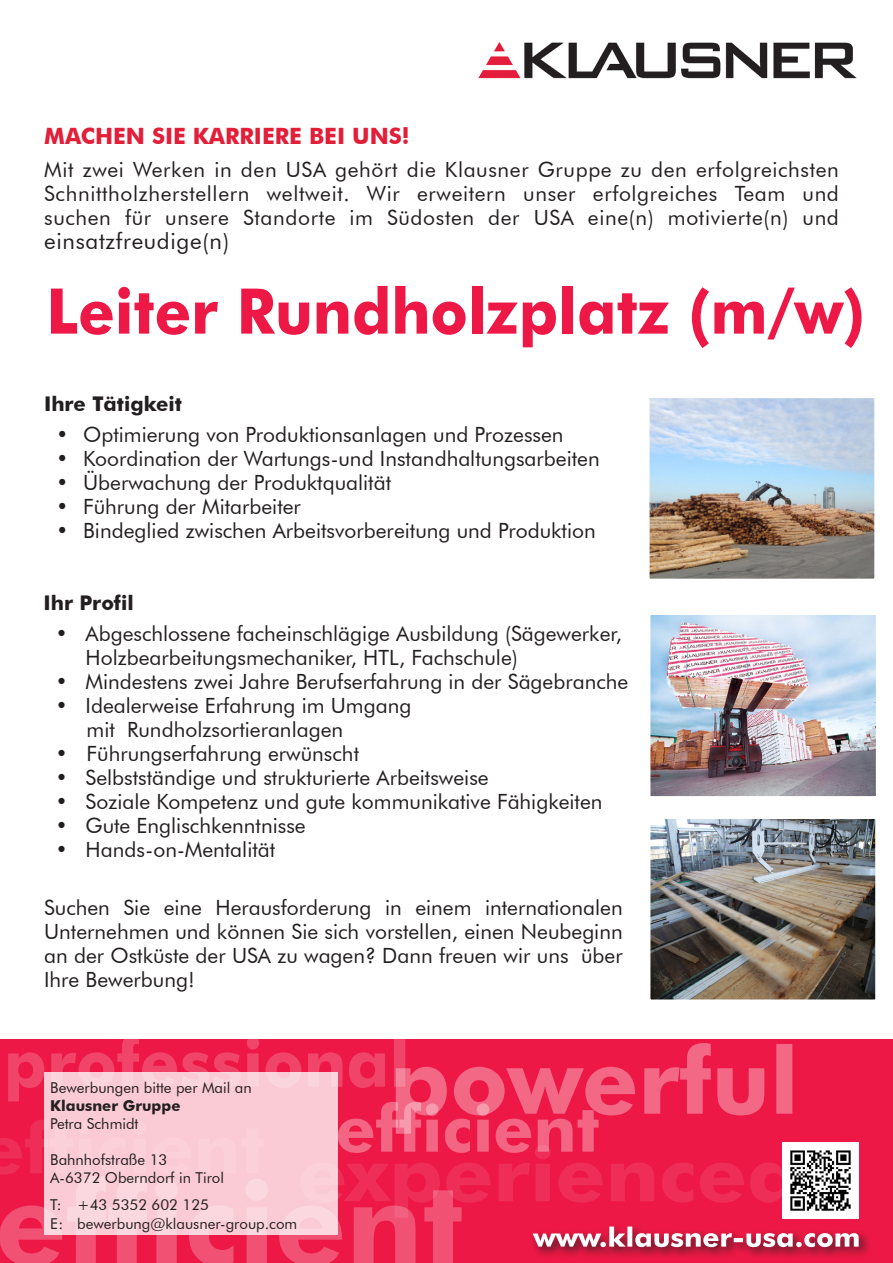
<style>
.page{position:relative;width:893px;height:1263px;background:#fff}
.page>*{position:absolute;margin:0;border:0;box-sizing:border-box;transform-origin:0 0}
.t1{font:700 63px "Futura BT";color:#ed1845;scale:.95 1}
.t2{font:700 22.5px "Futura BT";color:#e21e38}
.t3{font:22.5px "Futura BT";letter-spacing:.03em;color:#231f20}
.t4{font:21px/24px "Futura BT";color:#231f20}
.t5{font:700 20.25px "Futura BT";color:#231f20}
.t6{font:15px/18.6px "Futura BT";color:#231f20}
.t7{font:700 15px/18px "Futura BT";color:#231f20}
.s1{font-weight:400}
</style>
<div class="page">
<img style="left:651px;top:616px;width:224px;height:179px">
<div style="left:647px;top:612px;width:232px;height:187px;border:3px solid #fff"></div>
<img style="left:650px;top:399px;width:224px;height:179px">
<div style="left:646px;top:395px;width:232px;height:187px;border:3px solid #fff"></div>
<img style="left:478px;top:42px;width:379px;height:37px">
<img style="left:651px;top:820px;width:223px;height:179px">
<div style="left:647px;top:816px;width:231px;height:187px;border:3px solid #fff"></div>
<div style="left:0;top:1040px;width:893px;height:223px;background:#ed1845"></div>
<div style="left:530px;top:1223px;width:341px;height:36px;background:#231f20;opacity:.75"></div>
<svg style="left:0;top:1039px;width:859px;height:224px"></svg>
<img style="left:783px;top:1143px;width:76px;height:75px">
<div style="left:44px;top:1072px;width:293px;height:163px;background:linear-gradient(to right,#facfd8,#facdd7)"></div>
<p class="t2" style="left:44px;top:122px;width:367px">MACHEN SIE KARRIERE BEI UNS!</p>
<p class="t4" style="left:44px;top:157px;width:796px;text-align:justify">Mit zwei Werken in den USA gehört die Klausner Gruppe zu den erfolgreichsten Schnittholzherstellern weltweit. Wir erweitern unser erfolgreiches Team und suchen für unsere Standorte im Südosten der USA eine(n) motivierte(n) und</p>
<p class="t3" style="left:44px;top:227px;width:186px">einsatzfreudige(n)</p>
<p class="t1" style="left:46px;top:273px;width:863px">Leiter Rundholzplatz (m/w)</p>
<p class="t5" style="left:44px;top:391px;width:139px">Ihre Tätigkeit</p>
<p class="t4" style="left:56px;top:422px;width:509px">• Optimierung von Produktionsanlagen und Prozessen</p>
<p class="t4" style="left:56px;top:446px;width:545px">• Koordination der Wartungs-und Instandhaltungsarbeiten</p>
<p class="t4" style="left:56px;top:470px;width:337px">• Überwachung der Produktqualität</p>
<p class="t4" style="left:56px;top:494px;width:246px">• Führung der Mitarbeiter</p>
<p class="t4" style="left:56px;top:518px;width:541px">• Bindeglied zwischen Arbeitsvorbereitung und Produktion</p>
<p class="t5" style="left:44px;top:590px;width:92px">Ihr Profil</p>
<p class="t4" style="left:86px;top:621px;width:538px;text-indent:-30px">• Abgeschlossene facheinschlägige Ausbildung (Sägewerker,<br>Holzbearbeitungsmechaniker, HTL, Fachschule)</p>
<p class="t4" style="left:56px;top:669px;width:574px">• Mindestens zwei Jahre Berufserfahrung in der Sägebranche</p>
<p class="t4" style="left:87px;top:693px;width:326px;text-indent:-31px">• Idealerweise Erfahrung im Umgang mit Rundholzsortieranlagen</p>
<p class="t4" style="left:56px;top:741px;width:305px">• Führungserfahrung erwünscht</p>
<p class="t4" style="left:56px;top:765px;width:435px">• Selbstständige und strukturierte Arbeitsweise</p>
<p class="t4" style="left:56px;top:789px;width:548px">• Soziale Kompetenz und gute kommunikative Fähigkeiten</p>
<p class="t4" style="left:56px;top:813px;width:252px">• Gute Englischkenntnisse</p>
<p class="t4" style="left:56px;top:837px;width:221px">• Hands-on-Mentalität</p>
<p class="t4" style="left:44px;top:895px;width:580px;text-align:justify">Suchen Sie eine Herausforderung in einem internationalen Unternehmen und können Sie sich vorstellen, einen Neubeginn an der Ostküste der USA zu wagen? Dann freuen wir uns über Ihre Bewerbung!</p>
<p class="t6" style="left:50px;top:1078px;width:203px">Bewerbungen bitte per Mail an</p>
<p class="t7" style="left:50px;top:1096px;width:132px">Klausner Gruppe<br><span class="s1">Petra Schmidt</span></p>
<p class="t6" style="left:50px;top:1150px;width:119px">Bahnhofstraße 13</p>
<p class="t6" style="left:50px;top:1168px;width:175px">A-6372 Oberndorf in Tirol</p>
<p class="t6" style="left:50px;top:1195px;width:249px">T: +43 5352 602 125<br>E: bewerbung@klausner-group.com</p>
</div>
